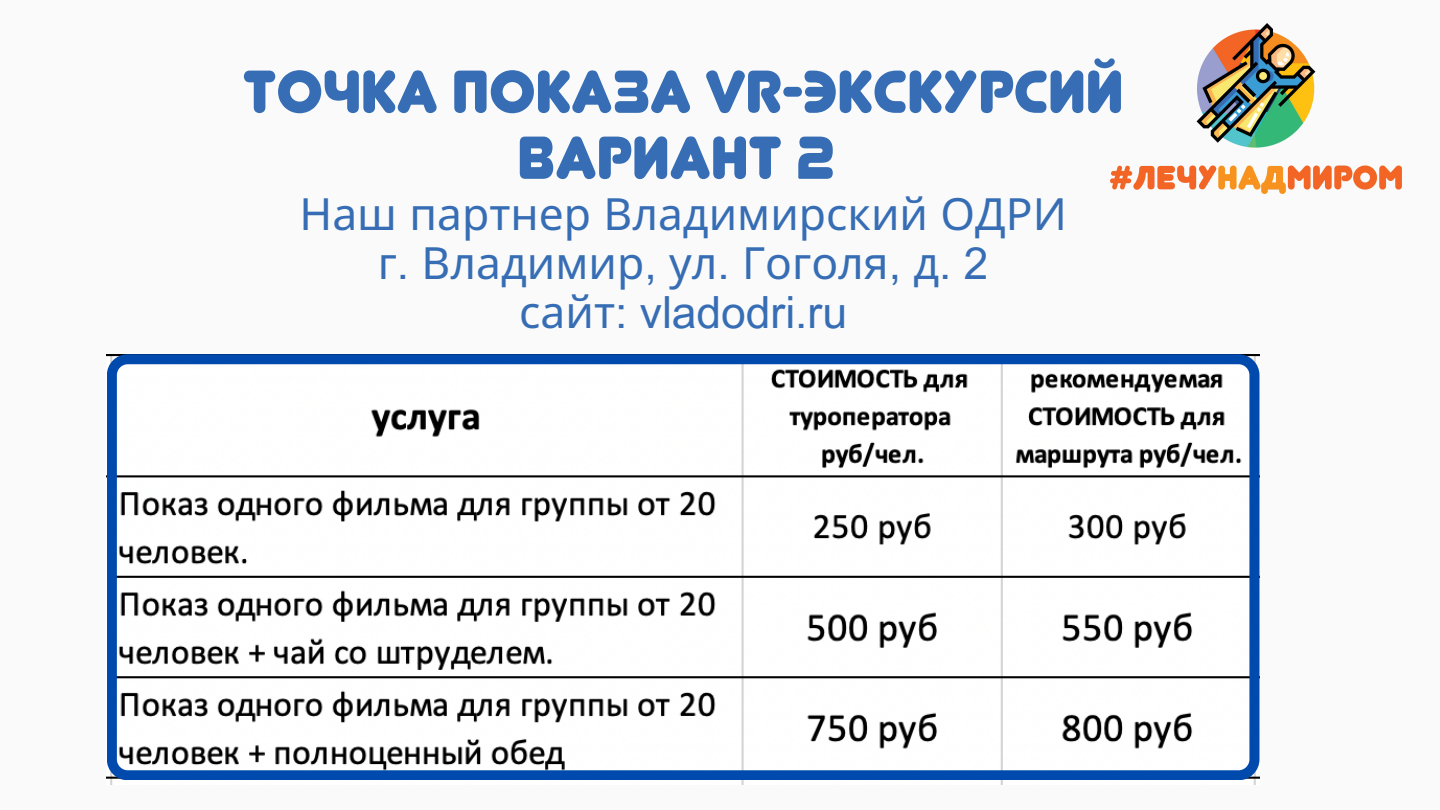
<style>
.page{position:relative;width:1440px;height:810px;background:#f9faf9}
.page>*{position:absolute;margin:0;border:0;box-sizing:border-box;transform-origin:0 0}
.t1{font:60px/66px "Junegull";color:#366db4;text-align:center}
.t2{font:44.4px/48.8px "Noto Sans";color:#366db4;text-align:center}
.t3{font:44.4px "Arial MT Pro";color:#366db4}
.s1{font-family:"Arial MT Pro"}
.s2{font-family:"Noto Sans"}
</style>
<div class="page">
<img style="left:1110px;top:24px;width:291px;height:169px">
<svg style="left:107px;top:354px;width:1152px;height:426px"></svg>
<h1 class="t1" style="left:243px;top:59px;width:882px">точка показа VR-экскурсий<br>Вариант 2</h1>
<p class="t2" style="left:300px;top:188px;width:769px">Наш партнер Владимирский ОДРИ г<span class="s1">.</span> Владимир<span class="s1">,</span> ул<span class="s1">.</span> Гоголя<span class="s1">,</span> д<span class="s1">. 2</span></p>
<p class="t3" style="left:519px;top:295px;width:329px"><span class="s2">сайт</span>: vladodri.ru</p>
</div>
